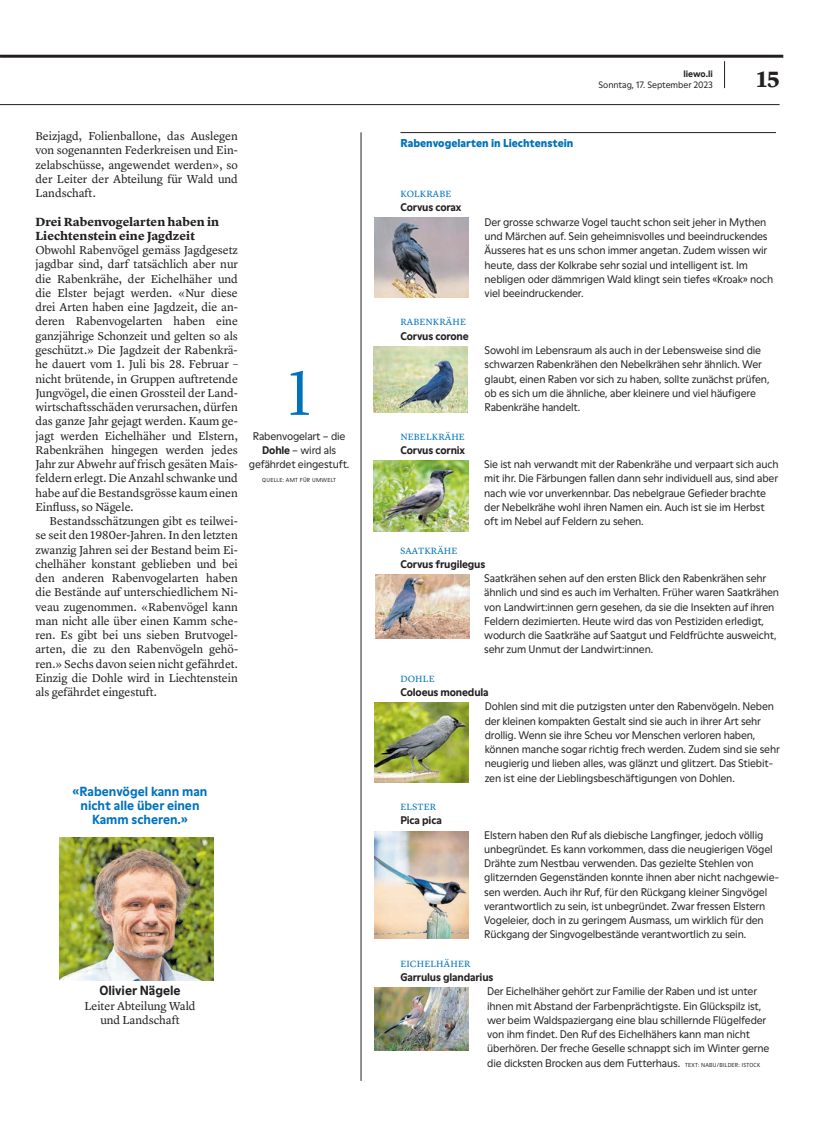
<style>
.page{position:relative;width:815px;height:1134px;background:#fff}
.page>*{position:absolute;margin:0;border:0;box-sizing:border-box;transform-origin:0 0}
.t1{font:61.25px "Maga";color:#0072bc}
.t2{font:700 23px "Lyon Text";color:#231f20}
.t3{font:700 12.88px/14.2px "Moderne";color:#0072bc;text-align:center}
.t4{font:700 12.88px "Moderne";color:#231f20}
.t5{font:700 12.25px/14.2px "Lyon Text";letter-spacing:.005em;color:#231f20}
.t6{font:11.88px/14.2px "Lyon Text";letter-spacing:-.005em;color:#231f20;text-align:justify}
.t7{font:900 11.12px "Moderne";color:#0072bc}
.t8{font:10.75px/14.2px "Moderne";letter-spacing:-.015em;color:#231f20}
.t9{font:700 10.75px "Moderne";letter-spacing:-.015em;color:#231f20}
.t10{font:9.38px "Lyon Text";letter-spacing:.02em;color:#0072bc}
.t11{font:9px "Moderne";letter-spacing:-.005em;color:#231f20}
.t12{font:700 9px "Moderne";letter-spacing:-.005em;color:#231f20}
.t13{font:5.62px "Moderne";letter-spacing:.04em;color:#231f20}
.s1{font-weight:700}
.s2{font-size:5.62px}
</style>
<div class="page">
<hr style="left:361px;top:132px;width:1px;height:949px;background:#231f20">
<hr style="left:400px;top:132px;width:376px;height:1px;background:#231f20">
<img style="left:60px;top:838px;width:153px;height:143px">
<img style="left:374px;top:461px;width:94px;height:71px">
<img style="left:375px;top:574px;width:95px;height:64px">
<img style="left:374px;top:218px;width:95px;height:79px">
<img style="left:374px;top:702px;width:94px;height:80px">
<img style="left:374px;top:831px;width:94px;height:107px">
<img style="left:374px;top:988px;width:95px;height:62px">
<img style="left:374px;top:347px;width:94px;height:65px">
<svg style="left:724px;top:61px;width:1px;height:27px"></svg>
<hr style="left:0;top:55px;width:783px;height:3px;background:#231f20">
<hr style="left:0;top:104px;width:780px;height:1px;background:#231f20">
<p class="t6" style="left:35px;top:130px;width:204px">Beizjagd, Folienballone, das Auslegen von sogenannten Federkreisen und Ein&shy;zelabschüsse, angewendet werden», so der Leiter der Abteilung für Wald und Landschaft.</p>
<p class="t5" style="left:35px;top:216px;width:185px">Drei Rabenvogelarten haben in<br>Liechtenstein eine Jagdzeit</p>
<p class="t6" style="left:35px;top:244px;width:204px">Obwohl Rabenvögel gemäss Jagdgesetz jagdbar sind, darf tatsächlich aber nur die Rabenkrähe, der Eichelhäher und die Elster bejagt werden. «Nur diese drei Arten haben eine Jagdzeit, die an&shy;deren Rabenvogelarten haben eine ganzjährige Schonzeit und gelten so als geschützt.» Die Jagdzeit der Rabenkrä&shy;he dauert vom 1. Juli bis 28. Februar – nicht brütende, in Gruppen auftretende Jungvögel, die einen Grossteil der Land&shy;wirtschaftsschäden verursachen, dürfen das ganze Jahr gejagt werden. Kaum ge&shy;jagt werden Eichelhäher und Elstern, Rabenkrähen hingegen werden jedes Jahr zur Abwehr auf frisch gesäten Mais&shy;feldern erlegt. Die Anzahl schwanke und habe auf die Bestandsgrösse kaum einen Einfluss, so Nägele.</p>
<p class="t6" style="left:35px;top:515px;width:204px;text-indent:14px">Bestandsschätzungen gibt es teilwei&shy;se seit den 1980er-Jahren. In den letzten zwanzig Jahren sei der Bestand beim Ei&shy;chelhäher konstant geblieben und bei den anderen Rabenvogelarten haben die Bestände auf unterschiedlichem Ni&shy;veau zugenommen. «Rabenvögel kann man nicht alle über einen Kamm sche&shy;ren. Es gibt bei uns sieben Brutvogel&shy;arten, die zu den Rabenvögeln gehö&shy;ren.» Sechs davon seien nicht gefährdet.<br>Einzig die Dohle wird in Liechtenstein als gefährdet eingestuft.</p>
<h1 class="t1" style="left:289px;top:358px;width:22px">1</h1>
<p class="t8" style="left:249px;top:429px;width:102px;text-align:center">Rabenvogelart – die<br><span class="s1">Dohle</span> – wird als gefährdet eingestuft.</p>
<p class="t13" style="left:262px;top:478px;width:75px">QUELLE: AMT FÜR UMWELT</p>
<p class="t3" style="left:73px;top:785px;width:136px">«Rabenvögel kann man nicht alle über einen<br>Kamm scheren.»</p>
<p class="t4" style="left:99px;top:986px;width:83px">Olivier Nägele</p>
<p class="t6" style="left:84px;top:999px;width:113px;text-align:center">Leiter Abteilung Wald und Landschaft</p>
<p class="t7" style="left:400px;top:137px;width:175px">Rabenvogelarten in Liechtenstein</p>
<p class="t10" style="left:400px;top:190px;width:52px">KOLKRABE</p>
<p class="t9" style="left:400px;top:204px;width:63px">Corvus corax</p>
<p class="t12" style="left:683px;top:71px;width:31px">liewo.li</p>
<p class="t11" style="left:599px;top:81px;width:116px">Sonntag, 17. September 2023</p>
<h2 class="t2" style="left:756px;top:70px;width:25px">15</h2>
<p class="t10" style="left:400px;top:318px;width:67px">RABENKRÄHE</p>
<p class="t9" style="left:400px;top:332px;width:70px">Corvus corone</p>
<p class="t10" style="left:400px;top:432px;width:66px">NEBELKRÄHE</p>
<p class="t9" style="left:400px;top:446px;width:66px">Corvus cornix</p>
<p class="t8" style="left:485px;top:216px;width:290px">Der grosse schwarze Vogel taucht schon seit jeher in Mythen und Märchen auf. Sein geheimnisvolles und beeindruckendes Äusseres hat es uns schon immer angetan. Zudem wissen wir heute, dass der Kolkrabe sehr sozial und intelligent ist. Im nebligen oder dämmrigen Wald klingt sein tiefes «Kroak» noch viel beeindruckender.</p>
<p class="t8" style="left:485px;top:344px;width:287px">Sowohl im Lebensraum als auch in der Lebensweise sind die schwarzen Rabenkrähen den Nebelkrähen sehr ähnlich. Wer glaubt, einen Raben vor sich zu haben, sollte zunächst prüfen, ob es sich um die ähnliche, aber kleinere und viel häufigere Rabenkrähe handelt.</p>
<p class="t8" style="left:484px;top:458px;width:296px">Sie ist nah verwandt mit der Rabenkrähe und verpaart sich auch mit ihr. Die Färbungen fallen dann sehr individuell aus, sind aber nach wie vor unverkennbar. Das nebelgraue Gefieder brachte der Nebelkrähe wohl ihren Namen ein. Auch ist sie im Herbst oft im Nebel auf Feldern zu sehen.</p>
<p class="t10" style="left:400px;top:546px;width:58px">SAATKRÄHE</p>
<p class="t9" style="left:400px;top:560px;width:86px">Corvus frugilegus</p>
<p class="t8" style="left:484px;top:572px;width:296px">Saatkrähen sehen auf den ersten Blick den Rabenkrähen sehr ähnlich und sind es auch im Verhalten. Früher waren Saatkrähen von Landwirt:innen gern gesehen, da sie die Insekten auf ihren Feldern dezimierten. Heute wird das von Pestiziden erledigt, wodurch die Saatkrähe auf Saatgut und Feldfrüchte ausweicht, sehr zum Unmut der Landwirt:innen.</p>
<p class="t10" style="left:400px;top:675px;width:36px">DOHLE</p>
<p class="t9" style="left:400px;top:688px;width:90px">Coloeus monedula</p>
<p class="t10" style="left:400px;top:803px;width:37px">ELSTER</p>
<p class="t9" style="left:400px;top:816px;width:43px">Pica pica</p>
<p class="t8" style="left:485px;top:700px;width:297px">Dohlen sind mit die putzigsten unter den Rabenvögeln. Neben der kleinen kompakten Gestalt sind sie auch in ihrer Art sehr drollig. Wenn sie ihre Scheu vor Menschen verloren haben, können manche sogar richtig frech werden. Zudem sind sie sehr neugierig und lieben alles, was glänzt und glitzert. Das Stiebit&shy;zen ist eine der Lieblingsbeschäftigungen von Dohlen.</p>
<p class="t8" style="left:484px;top:828px;width:296px">Elstern haben den Ruf als diebische Langfinger, jedoch völlig unbegründet. Es kann vorkommen, dass die neugierigen Vögel Drähte zum Nestbau verwenden. Das gezielte Stehlen von glitzernden Gegenständen konnte ihnen aber nicht nachgewie&shy;sen werden. Auch ihr Ruf, für den Rückgang kleiner Singvögel verantwortlich zu sein, ist unbegründet. Zwar fressen Elstern Vogeleier, doch in zu geringem Ausmass, um wirklich für den Rückgang der Singvogelbestände verantwortlich zu sein.</p>
<p class="t10" style="left:400px;top:960px;width:72px">EICHELHÄHER</p>
<p class="t9" style="left:400px;top:973px;width:95px">Garrulus glandarius</p>
<p class="t8" style="left:487px;top:985px;width:284px">Der Eichelhäher gehört zur Familie der Raben und ist unter ihnen mit Abstand der Farbenprächtigste. Ein Glückspilz ist, wer beim Waldspaziergang eine blau schillernde Flügelfeder von ihm findet. Den Ruf des Eichelhähers kann man nicht überhören. Der freche Geselle schnappt sich im Winter gerne die dicksten Brocken aus dem Futterhaus. <span class="s2">TEXT: NABU/BILDER: ISTOCK</span></p>
</div>
